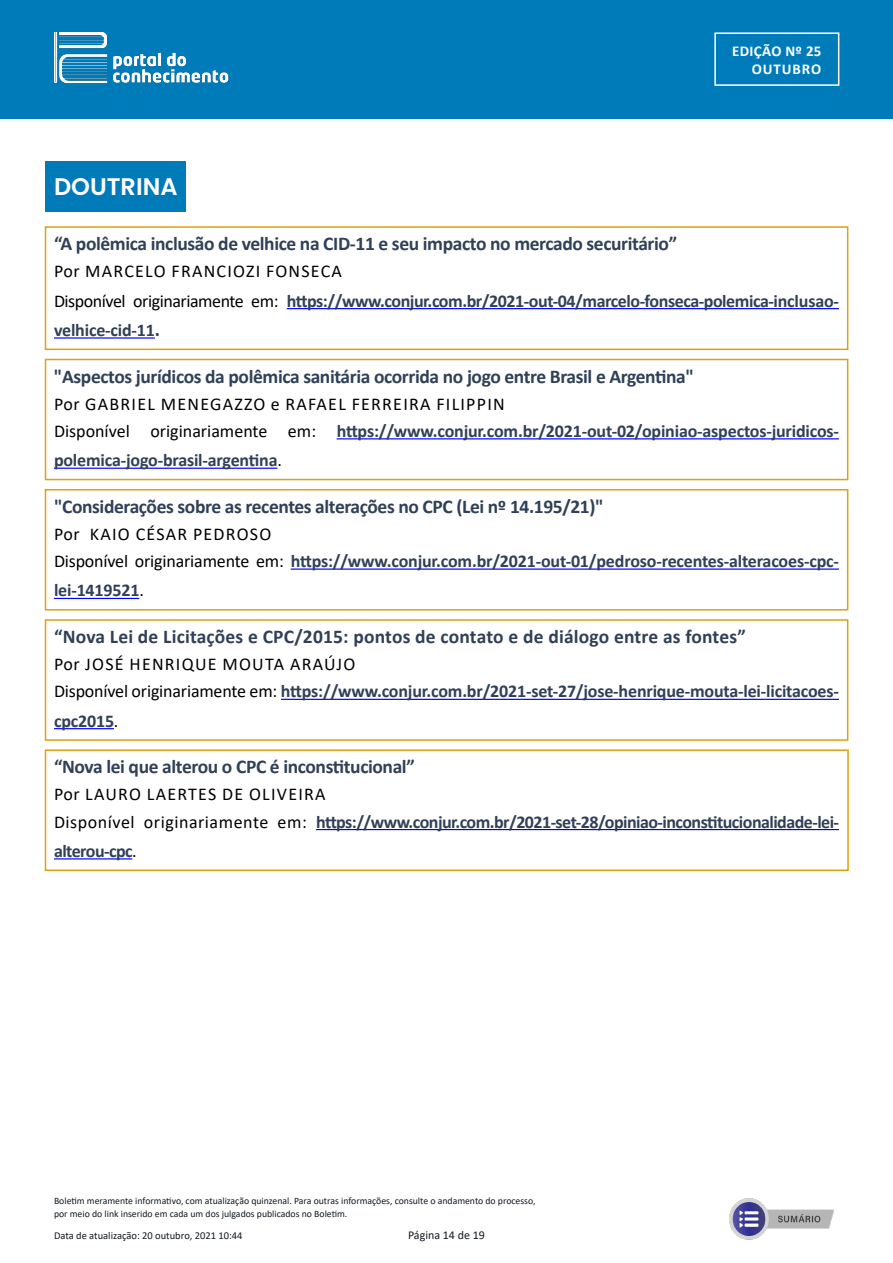
<style>
.page{position:relative;width:893px;height:1263px;background:#fff}
.page>*{position:absolute;margin:0;border:0;box-sizing:border-box;transform-origin:0 0}
.t1{font:600 24px "Poppins";color:#fff}
.t2{font:700 19.5px "Calibri";letter-spacing:-.02em;color:#304057}
.t3{font:700 19.5px "Calibri";letter-spacing:.01em;color:#304057}
.t4{font:700 18px/27.2px "Calibri";letter-spacing:-.015em;color:#304057}
.t5{font:18px/27.2px "Calibri";letter-spacing:.07em;color:#000}
.t6{font:700 15px/18px "Calibri";letter-spacing:.02em;color:#fff;text-align:right}
.t7{font:12px "Calibri";color:#131a22}
.t8{font:10.5px "Calibri";color:#131a22}
.t9{font:9.75px/12.3px "Calibri";color:#131a22}
.s1{font-weight:400;color:#000}
.s2{font-size:19.5px}
.s3{font-weight:700;color:#304057}
</style>
<div class="page">
<div style="left:0;top:0;width:893px;height:118px;background:#007bb9"></div>
<img style="left:55px;top:33px;width:173px;height:51px">
<div style="left:714px;top:32px;width:125px;height:54px;border:2px solid #fff"></div>
<div style="left:45px;top:162px;width:141px;height:50px;background:#007bb9"></div>
<div style="left:45px;top:226px;width:803px;height:124px;border:2px solid #e0a011"></div>
<hr style="left:287px;top:308px;width:552px;height:1px;background:#00f">
<hr style="left:54px;top:337px;width:101px;height:2px;background:#00f">
<div style="left:45px;top:359px;width:803px;height:121px;border:2px solid #e0a011"></div>
<hr style="left:337px;top:438px;width:502px;height:1px;background:#00f">
<hr style="left:54px;top:468px;width:223px;height:1px;background:#00f">
<div style="left:45px;top:489px;width:803px;height:121px;border:2px solid #e0a011"></div>
<hr style="left:291px;top:568px;width:548px;height:2px;background:#00f">
<hr style="left:54px;top:598px;width:85px;height:1px;background:#00f">
<div style="left:45px;top:619px;width:803px;height:122px;border:2px solid #e0a011"></div>
<hr style="left:281px;top:699px;width:558px;height:1px;background:#00f">
<hr style="left:54px;top:728px;width:60px;height:1px;background:#00f">
<div style="left:45px;top:749px;width:804px;height:122px;border:2px solid #e0a011"></div>
<hr style="left:316px;top:829px;width:523px;height:1px;background:#00f">
<hr style="left:54px;top:858px;width:78px;height:1px;background:#00f">
<img style="left:729px;top:1198px;width:105px;height:42px">
<h1 class="t1" style="left:54px;top:173px;width:125px">DOUTRINA</h1>
<p class="t6" style="left:732px;top:42px;width:91px">EDIÇÃO Nº 25<br>OUTUBRO</p>
<p class="t2" style="left:54px;top:230px;width:625px">“A polêmica inclusão de velhice na CID-11 e seu impacto no mercado securitário”</p>
<p class="t4" style="left:54px;top:256px;width:787px;line-height:29.4px"><span class="s1">Por MARCELO FRANCIOZI FONSECA<br>Disponível originariamente em:</span> https://www.conjur.com.br/2021-out-04/marcelo-fonseca-polemica-inclusao&shy;velhice-cid-11<span class="s2">.</span></p>
<p class="t2" style="left:54px;top:362px;width:642px">"Aspectos jurídicos da polêmica sanitária ocorrida no jogo entre Brasil e Argentina"</p>
<p class="t5" style="left:54px;top:390px;width:787px">Por GABRIEL MENEGAZZO e RAFAEL FERREIRA FILIPPIN<br>Disponível originariamente em: <span class="s3">https://www.conjur.com.br/2021-out-02/opiniao-aspectos-juridicos-</span></p>
<p class="t4" style="left:54px;top:446px;width:230px">polemica-jogo-brasil-argentina<span class="s1">.</span></p>
<p class="t2" style="left:54px;top:493px;width:551px">"Considerações sobre as recentes alterações no CPC (Lei nº 14.195/21)"</p>
<p class="t4" style="left:54px;top:520px;width:786px"><span class="s1">Por KAIO CÉSAR PEDROSO<br>Disponível originariamente em:</span> https://www.conjur.com.br/2021-out-01/pedroso-recentes-alteracoes-cpc-</p>
<p class="t4" style="left:54px;top:577px;width:91px">lei-1419521<span class="s1">.</span></p>
<p class="t3" style="left:54px;top:623px;width:693px">“Nova Lei de Licitações e CPC/2015: pontos de contato e de diálogo entre as fontes”</p>
<p class="t4" style="left:54px;top:650px;width:786px"><span class="s1">Por JOSÉ HENRIQUE MOUTA ARAÚJO<br>Disponível originariamente em:</span> https://www.conjur.com.br/2021-set-27/jose-henrique-mouta-lei-licitacoes-</p>
<p class="t4" style="left:54px;top:707px;width:66px">cpc2015<span class="s1">.</span></p>
<p class="t2" style="left:54px;top:753px;width:362px">“Nova lei que alterou o CPC é inconstitucional”</p>
<p class="t4" style="left:54px;top:781px;width:787px"><span class="s1">Por LAURO LAERTES DE OLIVEIRA<br>Disponível originariamente em:</span> https://www.conjur.com.br/2021-set-28/opiniao-inconstitucionalidade-lei-</p>
<p class="t4" style="left:54px;top:837px;width:84px">alterou-cpc<span class="s1">.</span></p>
<p class="t9" style="left:54px;top:1195px;width:483px">Boletim meramente informativo, com atualização quinzenal. Para outras informações, consulte o andamento do processo, por meio do link inserido em cada um dos julgados publicados no Boletim.</p>
<p class="t8" style="left:54px;top:1229px;width:190px">Data de atualização: 20 outubro, 2021 10:44</p>
<p class="t7" style="left:408px;top:1227px;width:78px">Página 14 de 19</p>
</div>
